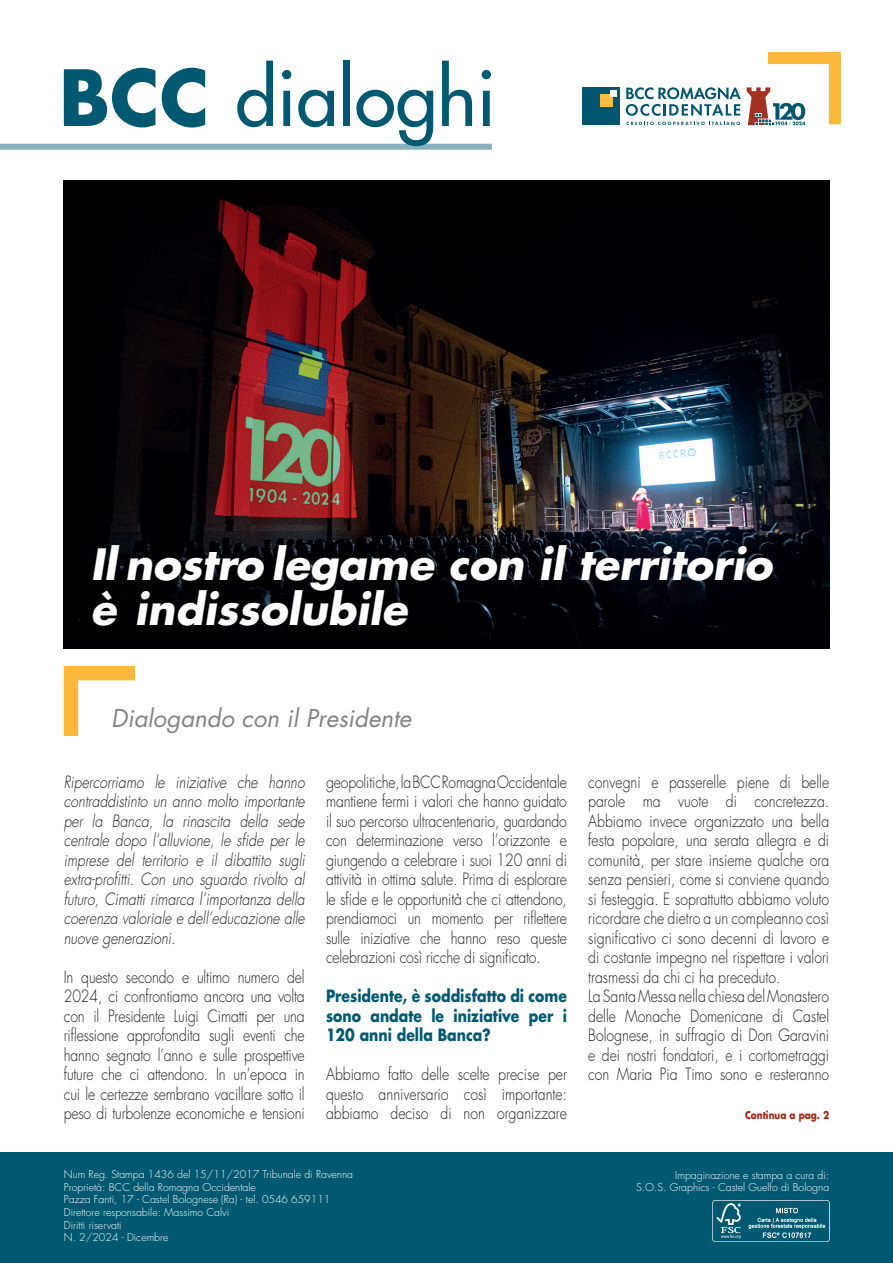
<style>
.page{position:relative;width:893px;height:1263px;background:#fff}
.page>*{position:absolute;margin:0;border:0;box-sizing:border-box;transform-origin:0 0}
._08__Testata{font:500 75.3px "Futura Std";color:#005971}
._09__Titolo_copertina{font:italic 700 42px "Futura Std";color:#fff}
.t1{font:italic 24px "Futura Std";color:#848384}
._01__Testo_ok{font:300 16.5px/19.5px "Futura Std";color:#231f20;text-align:justify;scale:.85 1}
._01__Testo_ok-2{font:italic 300 16.5px/19.5px "Futura Std";color:#231f20;text-align:justify;scale:.85 1}
._10__Domanda{font:700 16.5px/19.5px "Futura Std";color:#005971;text-align:justify;scale:.85 1}
.t2{font:300 10.5px "Futura Std";color:#fff}
._08__Testata-2{font:700 10.5px "Futura Std";color:#a12514;scale:.85 1}
.s1{font-weight:700}
</style>
<div class="page">
<div style="left:0;top:1152px;width:893px;height:111px;background:#005971"></div>
<div style="left:768px;top:52px;width:72px;height:12px;background:#fcb83b"></div>
<div style="left:829px;top:52px;width:12px;height:72px;background:#fcb83b"></div>
<img style="left:712px;top:1200px;width:118px;height:41px">
<div style="left:0;top:144px;width:492px;height:6px;background:#88b1bc"></div>
<div style="left:582px;top:87px;width:37px;height:38px;background:#005570"></div>
<svg style="left:626px;top:87px;width:115px;height:29px"></svg>
<svg style="left:626px;top:122px;width:114px;height:3px"></svg>
<div style="left:601px;top:94px;width:12px;height:12px;background:#ffbe3f"></div>
<svg style="left:610px;top:91px;width:6px;height:6px"></svg>
<svg style="left:747px;top:87px;width:58px;height:38px"></svg>
<img style="left:64px;top:180px;width:765px;height:468px">
<svg style="left:64px;top:666px;width:71px;height:70px"></svg>
<p class="_08__Testata" style="left:59px;top:51px;width:438px"><span class="s1">BCC</span> dialoghi</p>
<p class="_09__Titolo_copertina" style="left:90px;top:536px;width:683px">Il nostro legame con il territorio</p>
<p class="_09__Titolo_copertina" style="left:90px;top:581px;width:318px">è indissolubile</p>
<p class="t1" style="left:111px;top:702px;width:302px">Dialogando con il Presidente</p>
<p class="_01__Testo_ok-2" style="left:64px;top:772px;width:285px">Ripercorriamo le iniziative che hanno contraddistinto un anno molto importante per la Banca, la rinascita della sede centrale dopo l’alluvione, le sfide per le imprese del territorio e il dibattito sugli extra-profitti. Con uno sguardo rivolto al futuro, Cimatti rimarca l’importanza della coerenza valoriale e dell’educazione alle nuove generazioni.</p>
<p class="_01__Testo_ok" style="left:64px;top:967px;width:285px">In questo secondo e ultimo numero del 2024, ci confrontiamo ancora una volta con il Presidente Luigi Cimatti per una riflessione approfondita sugli eventi che hanno segnato l’anno e sulle prospettive future che ci attendono. In un’epoca in cui le certezze sembrano vacillare sotto il peso di turbolenze economiche e tensioni</p>
<p class="_01__Testo_ok" style="left:326px;top:772px;width:285px">geopolitiche, la BCC Romagna Occidentale mantiene fermi i valori che hanno guidato il suo percorso ultracentenario, guardando con determinazione verso l’orizzonte e giungendo a celebrare i suoi 120 anni di attività in ottima salute. Prima di esplorare le sfide e le opportunità che ci attendono, prendiamoci un momento per riflettere sulle iniziative che hanno reso queste celebrazioni così ricche di significato.</p>
<p class="_10__Domanda" style="left:326px;top:986px;width:285px">Presidente, è soddisfatto di come sono andate le iniziative per i 120 anni della Banca?</p>
<p class="_01__Testo_ok" style="left:326px;top:1065px;width:285px">Abbiamo fatto delle scelte precise per questo anniversario così importante: abbiamo deciso di non organizzare</p>
<p class="t2" style="left:64px;top:1168px;width:291px">Num Reg. Stampa 1436 del 15/11/2017 Tribunale di Ravenna</p>
<p class="t2" style="left:64px;top:1180px;width:194px">Proprietà: BCC della Romagna Occidentale</p>
<p class="t2" style="left:64px;top:1193px;width:268px">Pazza Fanti, 17 - Castel Bolognese (Ra) - tel. 0546 659111</p>
<p class="t2" style="left:64px;top:1206px;width:167px">Direttore responsabile: Massimo Calvi</p>
<p class="t2" style="left:64px;top:1218px;width:59px">Diritti riservati</p>
<p class="t2" style="left:64px;top:1231px;width:106px">N. 2/2024 - Dicembre</p>
<p class="_01__Testo_ok" style="left:588px;top:772px;width:285px">convegni e passerelle piene di belle parole ma vuote di concretezza.<br>Abbiamo invece organizzato una bella festa popolare, una serata allegra e di comunità, per stare insieme qualche ora senza pensieri, come si conviene quando si festeggia. E soprattutto abbiamo voluto ricordare che dietro a un compleanno così significativo ci sono decenni di lavoro e di costante impegno nel rispettare i valori trasmessi da chi ci ha preceduto.</p>
<p class="_01__Testo_ok" style="left:588px;top:987px;width:285px">La Santa Messa nella chiesa del Monastero delle Monache Domenicane di Castel Bolognese, in suffragio di Don Garavini e dei nostri fondatori, e i cortometraggi con Maria Pia Timo sono e resteranno</p>
<p class="_08__Testata-2" style="left:745px;top:1108px;width:100px">Continua a pag. 2</p>
<p class="t2" style="left:675px;top:1168px;width:156px">Impaginazione e stampa a cura di:</p>
<p class="t2" style="left:636px;top:1181px;width:194px">S.O.S. Graphics - Castel Guelfo di Bologna</p>
</div>
